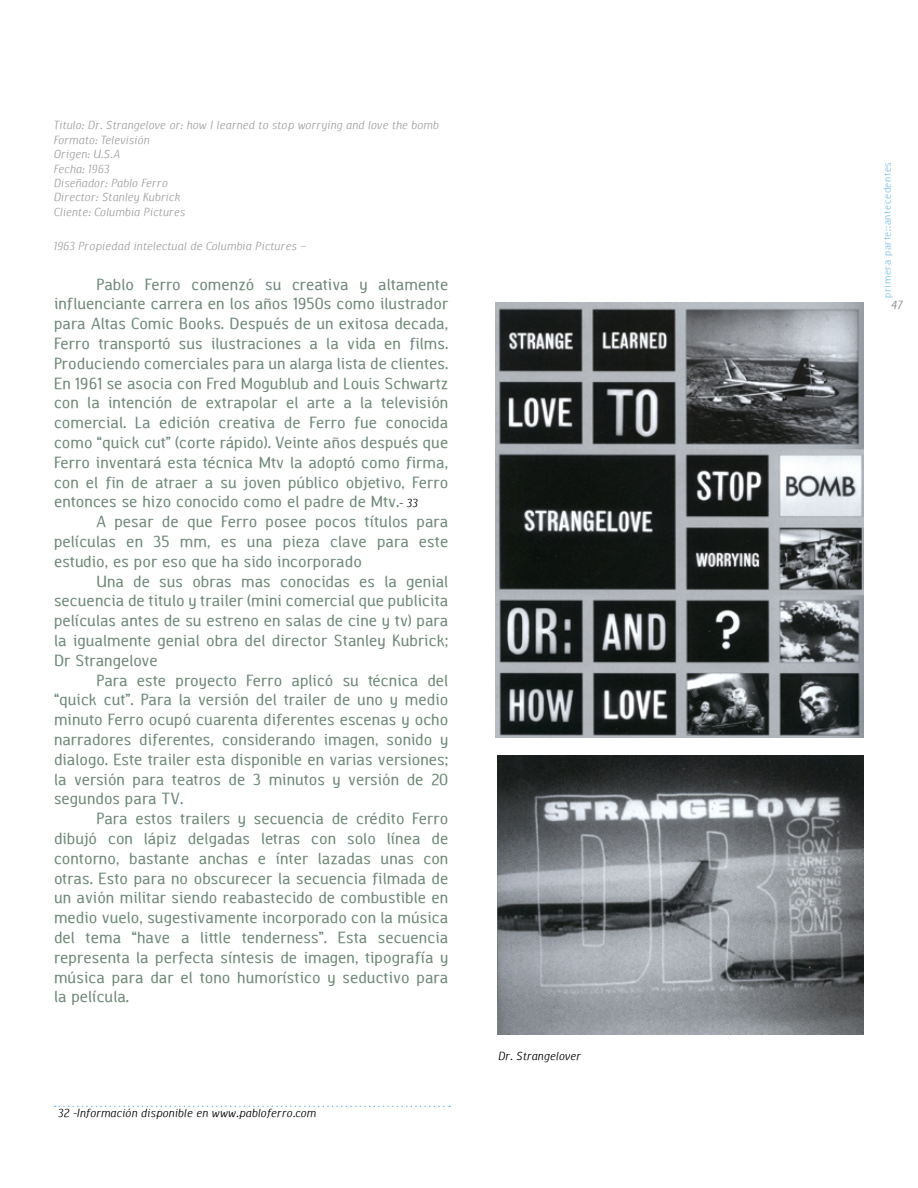
<style>
.page{position:relative;width:918px;height:1188px;background:#fff}
.page>*{position:absolute;margin:0;border:0;box-sizing:border-box;transform-origin:0 0}
.t1{font:16.5px/19.8px "Indo Sans 03";color:#6e8878;text-align:justify}
.t2{font:italic 12px/14.4px "Indo Sans 03";color:#a0a0a4}
.t3{font:italic 12px "Indo Sans 03";color:#000}
.t4{font:italic 12px "Indo Sans 03";color:#808080}
.t5{font:300 10.5px "Indo Sans 03";letter-spacing:.05em;color:#78bde8}
.s1{font-style:italic;font-size:12px;color:#000}
</style>
<div class="page">
<img style="left:495px;top:303px;width:368px;height:434px">
<img style="left:497px;top:755px;width:367px;height:279px">
<svg style="left:55px;top:1106px;width:395px;height:1px"></svg>
<p class="t2" style="left:54px;top:119px;width:387px">Titulo: Dr. Strangelove or: how I learned to stop worrying and love the bomb<br>Formato: Televisión<br>Origen: U.S.A<br>Fecha: 1963<br>Diseñador: Pablo Ferro<br>Director: Stanley Kubrick<br>Cliente: Columbia Pictures</p>
<p class="t2" style="left:54px;top:240px;width:254px">1963 Propiedad intelectual de Columbia Pictures –</p>
<p class="t1" style="left:54px;top:275px;width:396px;text-indent:43px">Pablo Ferro comenzó su creativa y altamente influenciante carrera en los años 1950s como ilustrador para Altas Comic Books. Después de un exitosa decada, Ferro transportó sus ilustraciones a la vida en films.<br>Produciendo comerciales para un alarga lista de clientes.<br>En 1961 se asocia con Fred Mogublub and Louis Schwartz con la intención de extrapolar el arte a la televisión comercial. La edición creativa de Ferro fue conocida como “quick cut” (corte rápido). Veinte años después que Ferro inventará esta técnica Mtv la adoptó como firma, con el fin de atraer a su joven público objetivo, Ferro entonces se hizo conocido como el padre de Mtv.<span class="s1">- 33</span></p>
<p class="t1" style="left:54px;top:513px;width:396px;text-indent:43px">A pesar de que Ferro posee pocos títulos para películas en 35 mm, es una pieza clave para este estudio, es por eso que ha sido incorporado</p>
<p class="t1" style="left:54px;top:572px;width:396px;text-indent:43px">Una de sus obras mas conocidas es la genial secuencia de titulo y trailer (mini comercial que publicita películas antes de su estreno en salas de cine y tv) para la igualmente genial obra del director Stanley Kubrick; Dr Strangelove</p>
<p class="t1" style="left:54px;top:671px;width:396px;text-indent:43px">Para este proyecto Ferro aplicó su técnica del “quick cut”. Para la versión del trailer de uno y medio minuto Ferro ocupó cuarenta diferentes escenas y ocho narradores diferentes, considerando imagen, sonido y dialogo. Este trailer esta disponible en varias versiones; la versión para teatros de 3 minutos y versión de 20 segundos para TV.</p>
<p class="t1" style="left:54px;top:810px;width:396px;text-indent:43px">Para estos trailers y secuencia de crédito Ferro dibujó con lápiz delgadas letras con solo línea de contorno, bastante anchas e ínter lazadas unas con otras. Esto para no obscurecer la secuencia filmada de un avión militar siendo reabastecido de combustible en medio vuelo, sugestivamente incorporado con la música del tema “have a little tenderness”. Esta secuencia representa la perfecta síntesis de imagen, tipografía y música para dar el tono humorístico y seductivo para la película.</p>
<p class="t3" style="left:58px;top:1107px;width:260px">32 -Información disponible en www.pabloferro.com</p>
<p class="t3" style="left:498px;top:1050px;width:85px">Dr. Strangelover</p>
<p class="t5" style="left:882px;top:298px;width:137px;rotate:-90deg">primera parte::antecedentes</p>
<p class="t4" style="left:891px;top:299px;width:13px">47</p>
</div>
